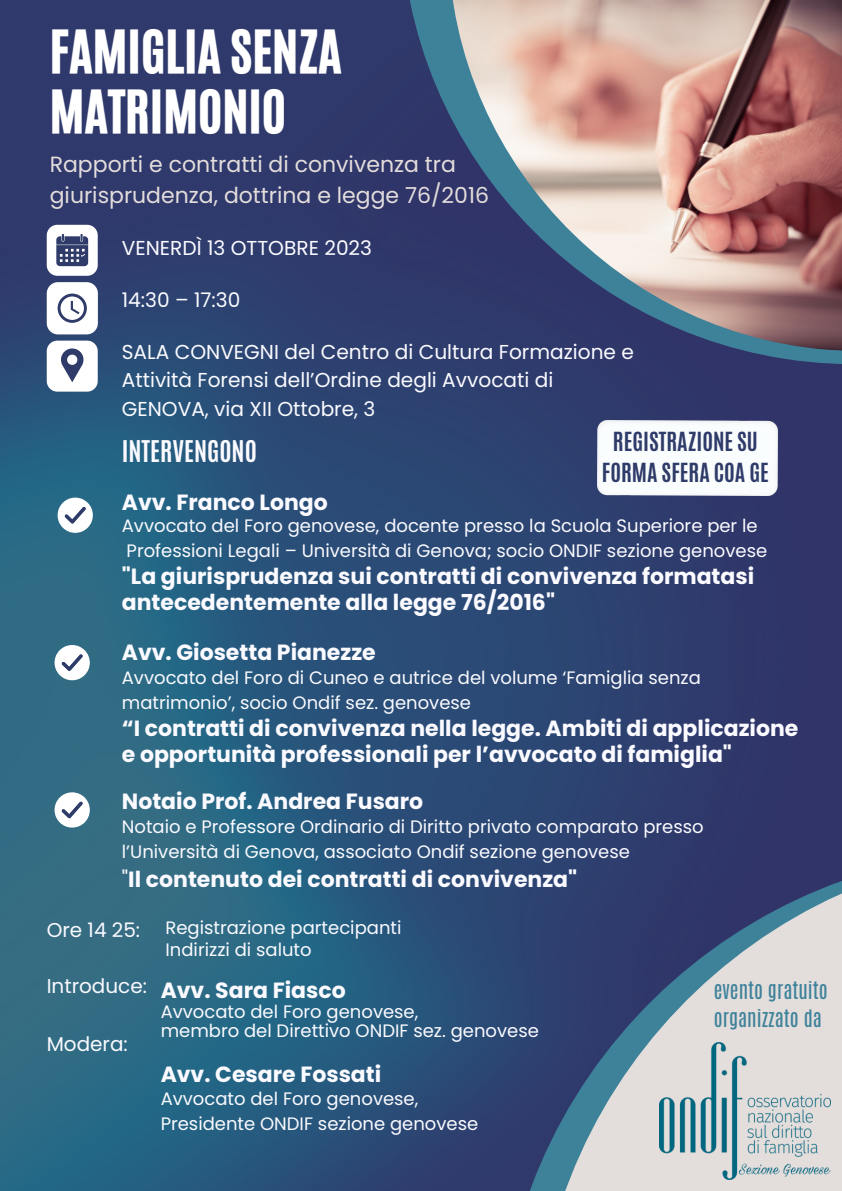
<style>
.page{position:relative;width:842px;height:1191px;background:#fff}
.page>*{position:absolute;margin:0;border:0;box-sizing:border-box;transform-origin:0 0}
.t1{font:50px/60px "CA Generated";color:#fff}
.t2{font:700 25px "Antonio";color:#fafaff}
.t3{font:700 22px/26.2px "Poppins";color:#fafaff}
.t4{font:22px/30.7px "Poppins";color:#e3dddc}
.t5{font:700 22px "Antonio";color:#2f3b69}
.t6{font:20.1px/28.1px "Poppins";color:#fafaff}
.t7{font:20px "Antonio";color:#3e829a}
.t8{font:20px "Poppins";color:#fafaff}
.t9{font:18px/24.7px "Poppins";color:#fafaff}
.s1{font-weight:400}
</style>
<div class="page">
<img style="left:0;top:0;width:842px;height:1190px">
<svg style="left:47px;top:225px;width:51px;height:51px"></svg>
<svg style="left:47px;top:340px;width:51px;height:51px"></svg>
<div style="left:47px;top:282px;width:51px;height:52px;background:#fff;border-radius:11px"></div>
<svg style="left:58px;top:293px;width:29px;height:30px"></svg>
<svg style="left:55px;top:645px;width:35px;height:35px"></svg>
<svg style="left:58px;top:497px;width:35px;height:36px"></svg>
<svg style="left:401px;top:0;width:441px;height:364px;fill:#30386a"></svg>
<svg style="left:504px;top:777px;width:338px;height:413px;fill:#2e3f6e"></svg>
<svg style="left:535px;top:836px;width:307px;height:354px"></svg>
<img style="left:660px;top:1041px;width:171px;height:138px">
<svg style="left:55px;top:792px;width:35px;height:35px"></svg>
<img style="left:597px;top:420px;width:180px;height:75px">
<img style="left:441px;top:0;width:401px;height:351px">
<p class="t1" style="left:50px;top:22px;width:294px">FAMIGLIA SENZA<br>MATRIMONIO</p>
<p class="t4" style="left:50px;top:149px;width:441px">Rapporti e contratti di convivenza tra giurisprudenza, dottrina e legge 76/2016</p>
<p class="t6" style="left:122px;top:233px;width:252px">VENERDÌ 13 OTTOBRE 2023</p>
<p class="t6" style="left:122px;top:286px;width:120px">14:30 – 17:30</p>
<p class="t6" style="left:122px;top:338px;width:514px">SALA CONVEGNI del Centro di Cultura Formazione e<br>Attività Forensi dell’Ordine degli Avvocati di</p>
<p class="t6" style="left:122px;top:394px;width:255px">GENOVA, via XII Ottobre, 3</p>
<p class="t5" style="left:613px;top:426px;width:147px">REGISTRAZIONE SU</p>
<p class="t5" style="left:602px;top:457px;width:169px">FORMA SFERA COA GE</p>
<p class="t2" style="left:122px;top:433px;width:137px">INTERVENGONO</p>
<p class="t3" style="left:122px;top:489px;width:208px">Avv. Franco Longo</p>
<p class="t9" style="left:122px;top:513px;width:637px">Avvocato del Foro genovese, docente presso la Scuola Superiore per le</p>
<p class="t9" style="left:127px;top:538px;width:642px">Professioni Legali – Università di Genova; socio ONDIF sezione genovese</p>
<p class="t3" style="left:122px;top:563px;width:634px">"La giurisprudenza sui contratti di convivenza formatasi antecedentemente alla legge 76/2016"</p>
<p class="t3" style="left:122px;top:639px;width:255px">Avv. Giosetta Pianezze</p>
<p class="t9" style="left:122px;top:665px;width:581px">Avvocato del Foro di Cuneo e autrice del volume ‘Famiglia senza matrimonio’, socio Ondif sez. genovese</p>
<p class="t3" style="left:122px;top:714px;width:678px">“I contratti di convivenza nella legge. Ambiti di applicazione e opportunità professionali per l’avvocato di famiglia"</p>
<p class="t3" style="left:122px;top:788px;width:303px">Notaio Prof. Andrea Fusaro</p>
<p class="t9" style="left:122px;top:814px;width:583px">Notaio e Professore Ordinario di Diritto privato comparato presso l’Università di Genova, associato Ondif sezione genovese</p>
<p class="t3" style="left:122px;top:866px;width:457px"><span class="s1">"</span>Il contenuto dei contratti di convivenza"</p>
<p class="t8" style="left:47px;top:915px;width:95px">Ore 14 25:</p>
<p class="t8" style="left:47px;top:971px;width:102px">Introduce:</p>
<p class="t8" style="left:47px;top:1030px;width:83px">Modera:</p>
<p class="t9" style="left:165px;top:915px;width:238px">Registrazione partecipanti</p>
<p class="t9" style="left:165px;top:936px;width:148px">Indirizzi di saluto</p>
<p class="t3" style="left:161px;top:977px;width:187px">Avv. Sara Fiasco</p>
<p class="t9" style="left:161px;top:999px;width:259px">Avvocato del Foro genovese,</p>
<p class="t9" style="left:161px;top:1018px;width:380px">membro del Direttivo ONDIF sez. genovese</p>
<p class="t3" style="left:161px;top:1061px;width:222px">Avv. Cesare Fossati</p>
<p class="t9" style="left:161px;top:1085px;width:259px">Avvocato del Foro genovese,</p>
<p class="t9" style="left:161px;top:1110px;width:319px">Presidente ONDIF sezione genovese</p>
<p class="t7" style="left:714px;top:976px;width:115px">evento gratuito</p>
<p class="t7" style="left:714px;top:1003px;width:110px">organizzato da</p>
</div>
